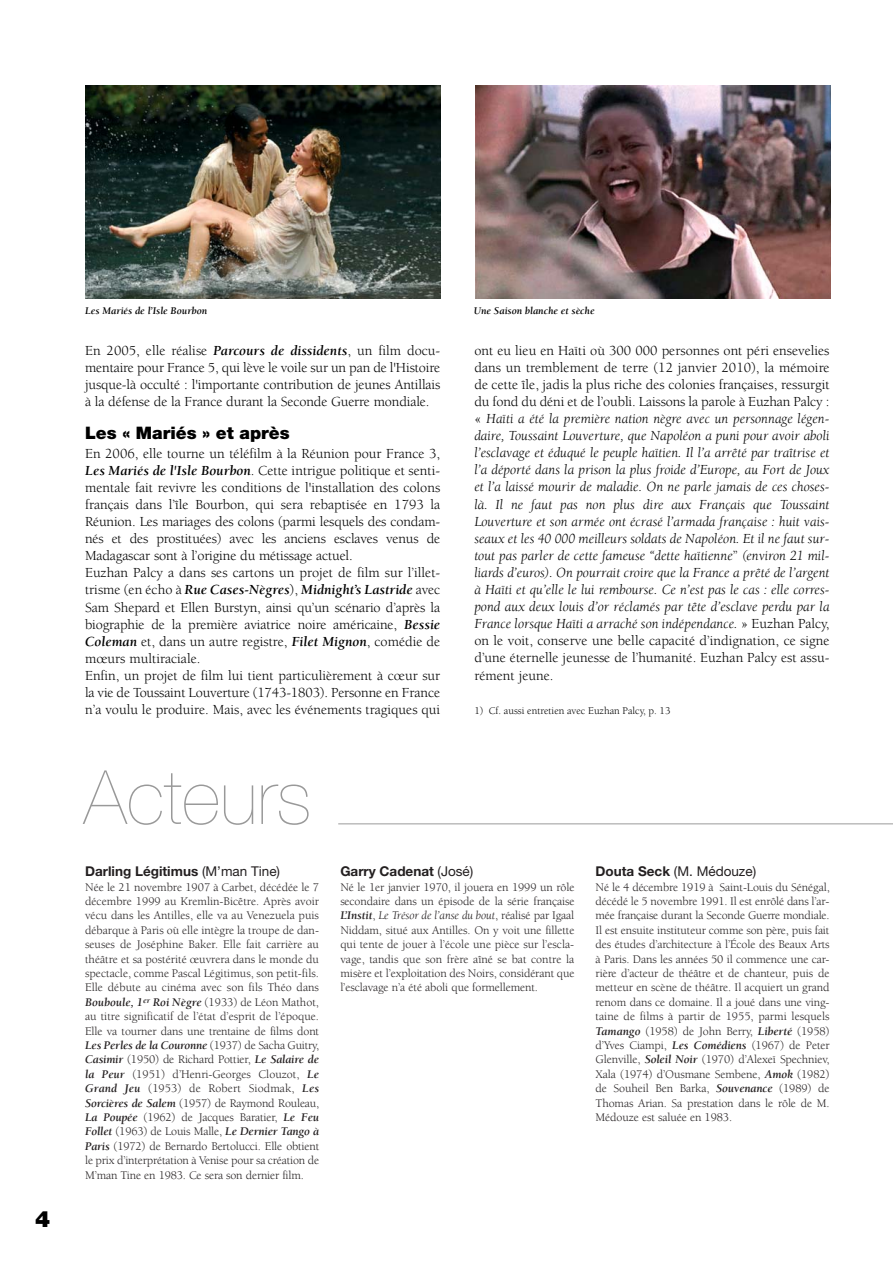
<style>
.page{position:relative;width:893px;height:1263px;background:#fff}
.page>*{position:absolute;margin:0;border:0;box-sizing:border-box;transform-origin:0 0}
.t1{font:200 75px "Helvetica Neue";color:#999}
.t2{font:900 22.5px "Helvetica Neue";color:#000}
.t3{font:900 17.25px "Helvetica Neue";color:#000}
.t4{font:italic 14.25px/17.1px "Berkeley";color:#000;text-align:justify}
.t5{font:14.25px/17.1px "Berkeley";color:#000;text-align:justify}
.t6{font:700 13.5px "Helvetica Neue";color:#231f20}
.t7{font:13.5px "Helvetica Neue";color:#231f20}
.t8{font:12px/14.4px "Berkeley";letter-spacing:-.01em;color:#231f20;text-align:justify}
.t9{font:italic 700 10.5px "Berkeley";color:#000}
.t10{font:10.5px "Berkeley";color:#000}
.s1{font-weight:700;font-style:italic}
.s2{font-style:normal}
.s3{font-weight:400}
.s4{font-style:italic}
.s5{font-weight:700}
</style>
<div class="page">
<hr style="left:338px;top:824px;width:554px;height:1px;background:#999">
<img style="left:475px;top:85px;width:355px;height:214px">
<img style="left:85px;top:85px;width:355px;height:214px">
<h2 class="t2" style="left:35px;top:1211px;width:17px">4</h2>
<p class="t9" style="left:85px;top:307px;width:124px">Les Mariés de l’Isle Bourbon</p>
<p class="t9" style="left:473px;top:307px;width:122px">Une Saison blanche et sèche</p>
<p class="t5" style="left:85px;top:343px;width:357px">En 2005, elle réalise <span class="s1">Parcours de dissidents</span>, un film docu&shy;mentaire pour France 5, qui lève le voile sur un pan de l'Histoire jusque-là occulté : l'importante contribution de jeunes Antillais à la défense de la France durant la Seconde Guerre mondiale.</p>
<h3 class="t3" style="left:85px;top:427px;width:206px">Les « Mariés » et après</h3>
<p class="t5" style="left:85px;top:446px;width:357px;text-align:left">En 2006, elle tourne un téléfilm à la Réunion pour France 3, <span class="s1">Les Mariés de l'Isle Bourbon</span>. Cette intrigue politique et senti&shy;mentale fait revivre les conditions de l'installation des colons français dans l’île Bourbon, qui sera rebaptisée en 1793 la Réunion. Les mariages des colons (parmi lesquels des condam&shy;nés et des prostituées) avec les anciens esclaves venus de Madagascar sont à l’origine du métissage actuel.<br>Euzhan Palcy a dans ses cartons un projet de film sur l’illet&shy;trisme (en écho à <span class="s1">Rue Cases-Nègres</span>), <span class="s1">Midnight’s Lastride</span> avec Sam Shepard et Ellen Burstyn, ainsi qu’un scénario d’après la biographie de la première aviatrice noire américaine, <span class="s1">Bessie Coleman</span> et, dans un autre registre, <span class="s1">Filet Mignon</span>, comédie de mœurs multiraciale.<br>Enfin, un projet de film lui tient particulièrement à cœur sur la vie de Toussaint Louverture (1743-1803). Personne en France n’a voulu le produire. Mais, avec les événements tragiques qui</p>
<h1 class="t1" style="left:84px;top:770px;width:229px">Acteurs</h1>
<p class="t4" style="left:474px;top:343px;width:357px"><span class="s2">ont eu lieu en Haïti où 300 000 personnes ont péri ensevelies dans un tremblement de terre (12 janvier 2010), la mémoire de cette île, jadis la plus riche des colonies françaises, ressurgit du fond du déni et de l’oubli. Laissons la parole à Euzhan Palcy : «</span> Haïti a été la première nation nègre avec un personnage légen&shy;daire, Toussaint Louverture, que Napoléon a puni pour avoir aboli l’esclavage et éduqué le peuple haïtien. Il l’a arrêté par traîtrise et l’a déporté dans la prison la plus froide d’Europe, au Fort de Joux et l’a laissé mourir de maladie. On ne parle jamais de ces choses&shy;là. Il ne faut pas non plus dire aux Français que Toussaint Louverture et son armée ont écrasé l’armada française : huit vais&shy;seaux et les 40 000 meilleurs soldats de Napoléon. Et il ne faut sur&shy;tout pas parler de cette fameuse “dette haïtienne<span class="s2">”</span> (environ 21 mil&shy;liards d’euros). On pourrait croire que la France a prêté de l’argent à Haïti et qu’elle le lui rembourse. Ce n’est pas le cas : elle corres&shy;pond aux deux louis d’or réclamés par tête d’esclave perdu par la France lorsque Haïti a arraché son indépendance. <span class="s2">» Euzhan Palcy, on le voit, conserve une belle capacité d’indignation, ce signe d’une éternelle jeunesse de l’humanité. Euzhan Palcy est assu&shy;rément jeune.</span></p>
<p class="t10" style="left:474px;top:707px;width:198px">1) Cf. aussi entretien avec Euzhan Palcy, p. 13</p>
<p class="t6" style="left:85px;top:866px;width:196px">Darling Légitimus <span class="s3">(M’man Tine)</span></p>
<p class="t8" style="left:85px;top:881px;width:236px">Née le 21 novembre 1907 à Carbet, décédée le 7 décembre 1999 au Kremlin-Bicêtre. Après avoir vécu dans les Antilles, elle va au Venezuela puis débarque à Paris où elle intègre la troupe de dan&shy;seuses de Joséphine Baker. Elle fait carrière au théâtre et sa postérité œuvrera dans le monde du spectacle, comme Pascal Légitimus, son petit-fils.<br>Elle débute au cinéma avec son fils Théo dans <span class="s1">Bouboule, 1</span><sup>er</sup> <span class="s1">Roi Nègre</span> (1933) de Léon Mathot, au titre significatif de l’état d’esprit de l’époque.<br>Elle va tourner dans une trentaine de films dont <span class="s1">Les Perles de la Couronne</span> (1937) de Sacha Guitry, <span class="s1">Casimir</span> (1950) de Richard Pottier, <span class="s1">Le Salaire de la Peur</span> (1951) d’Henri-Georges Clouzot, <span class="s1">Le Grand Jeu</span> (1953) de Robert Siodmak, <span class="s1">Les Sorcières de Salem</span> (1957) de Raymond Rouleau, <span class="s1">La Poupée</span> (1962) de Jacques Baratier, <span class="s1">Le Feu Follet</span> (1963) de Louis Malle, <span class="s1">Le Dernier Tango à Paris</span> (1972) de Bernardo Bertolucci. Elle obtient le prix d’interprétation à Venise pour sa création de M’man Tine en 1983. Ce sera son dernier film.</p>
<p class="t6" style="left:340px;top:866px;width:134px">Garry Cadenat <span class="s3">(José)</span></p>
<p class="t8" style="left:340px;top:881px;width:236px">Né le 1er janvier 1970, il jouera en 1999 un rôle secondaire dans un épisode de la série française <span class="s1">L’Instit</span>, <span class="s4">Le Trésor de l’anse du bout</span>, réalisé par Igaal Niddam, situé aux Antilles. On y voit une fillette qui tente de jouer à l’école une pièce sur l’escla&shy;vage, tandis que son frère aîné se bat contre la misère et l’exploitation des Noirs, considérant que l’esclavage n’a été aboli que formellement.</p>
<p class="t7" style="left:595px;top:866px;width:162px"><span class="s5">Douta Seck</span> (M. Médouze)</p>
<p class="t8" style="left:595px;top:881px;width:236px">Né le 4 décembre 1919 à Saint-Louis du Sénégal, décédé le 5 novembre 1991. Il est enrôlé dans l’ar&shy;mée française durant la Seconde Guerre mondiale.<br>Il est ensuite instituteur comme son père, puis fait des études d’architecture à l’École des Beaux Arts à Paris. Dans les années 50 il commence une car&shy;rière d’acteur de théâtre et de chanteur, puis de metteur en scène de théâtre. Il acquiert un grand renom dans ce domaine. Il a joué dans une ving&shy;taine de films à partir de 1955, parmi lesquels <span class="s1">Tamango</span> (1958) de John Berry, <span class="s1">Liberté</span> (1958) d’Yves Ciampi, <span class="s1">Les Comédiens</span> (1967) de Peter Glenville, <span class="s1">Soleil Noir</span> (1970) d’Alexeï Spechniev, Xala (1974) d’Ousmane Sembene, <span class="s1">Amok</span> (1982) de Souheil Ben Barka, <span class="s1">Souvenance</span> (1989) de Thomas Arian. Sa prestation dans le rôle de M.<br>Médouze est saluée en 1983.</p>
</div>
